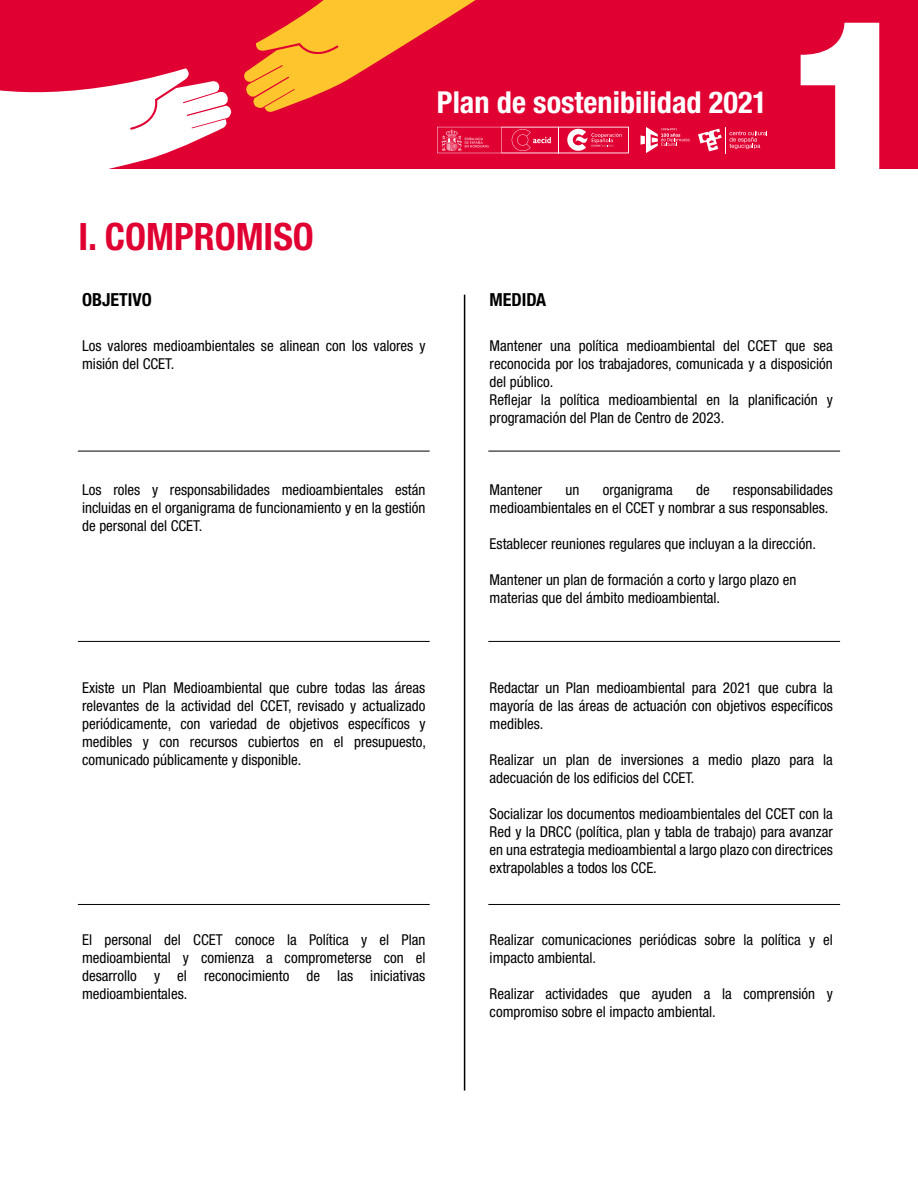
<style>
.page{position:relative;width:918px;height:1188px;background:#fff}
.page>*{position:absolute;margin:0;border:0;box-sizing:border-box;transform-origin:0 0}
.t1{font:900 211.95px "Helvetica Neue";color:#fff}
.t2{font:700 condensed 37.8px "Helvetica Neue";color:#e00031}
.t3{font:700 condensed 30.3px "Helvetica Neue";color:#fff}
.t4{font:700 condensed 18px "Helvetica Neue";color:#000}
.t5{font:condensed 15px/18px "Helvetica Neue";color:#000}
</style>
<div class="page">
<div style="left:0;top:0;width:918px;height:169px;background:#e00031"></div>
<svg style="left:244px;top:0;width:232px;height:112px"></svg>
<svg style="left:0;top:68px;width:231px;height:101px"></svg>
<hr style="left:464px;top:295px;width:1px;height:796px;background:#000">
<hr style="left:78px;top:451px;width:352px;height:1px;background:#000">
<hr style="left:78px;top:641px;width:352px;height:1px;background:#000">
<hr style="left:78px;top:904px;width:352px;height:1px;background:#000">
<hr style="left:488px;top:451px;width:352px;height:1px;background:#000">
<hr style="left:488px;top:641px;width:352px;height:1px;background:#000">
<hr style="left:488px;top:904px;width:352px;height:1px;background:#000">
<svg style="left:698px;top:127px;width:69px;height:26px"></svg>
<svg style="left:641px;top:127px;width:48px;height:26px"></svg>
<svg style="left:437px;top:127px;width:192px;height:26px"></svg>
<h2 class="t2" style="left:78px;top:213px;width:237px">I. COMPROMISO</h2>
<h3 class="t3" style="left:437px;top:84px;width:332px">Plan de sostenibilidad 2021</h3>
<h1 class="t1" style="left:776px;top:-32px;width:143px">1</h1>
<p class="t4" style="left:82px;top:289px;width:71px">OBJETIVO</p>
<p class="t4" style="left:490px;top:289px;width:58px">MEDIDA</p>
<p class="t5" style="left:82px;top:336px;width:345px">Los valores medioambientales se alinean con los valores y misión del CCET.</p>
<p class="t5" style="left:490px;top:336px;width:345px">Mantener una política medioambiental del CCET que sea reconocida por los trabajadores, comunicada y a disposición del público.<br>Reflejar la política medioambiental en la planificación y programación del Plan de Centro de 2023.</p>
<p class="t5" style="left:82px;top:480px;width:345px;text-align:justify">Los roles y responsabilidades medioambientales están incluidas en el organigrama de funcionamiento y en la gestión de personal del CCET.</p>
<p class="t5" style="left:82px;top:678px;width:345px;text-align:justify">Existe un Plan Medioambiental que cubre todas las áreas relevantes de la actividad del CCET, revisado y actualizado periódicamente, con variedad de objetivos específicos y medibles y con recursos cubiertos en el presupuesto, comunicado públicamente y disponible.</p>
<p class="t5" style="left:82px;top:930px;width:345px;text-align:justify">El personal del CCET conoce la Política y el Plan medioambiental y comienza a comprometerse con el desarrollo y el reconocimiento de las iniciativas medioambientales.</p>
<p class="t5" style="left:490px;top:480px;width:345px;text-align:right">responsabilidades<br>medioambientales en el CCET y nombrar a sus responsables.</p>
<p class="t5" style="left:490px;top:534px;width:328px">Establecer reuniones regulares que incluyan a la dirección.</p>
<p class="t5" style="left:490px;top:570px;width:308px">Mantener un plan de formación a corto y largo plazo en materias que del ámbito medioambiental.</p>
<p class="t5" style="left:490px;top:480px;width:54px">Mantener</p>
<p class="t5" style="left:566px;top:480px;width:15px">un</p>
<p class="t5" style="left:603px;top:480px;width:72px">organigrama</p>
<p class="t5" style="left:696px;top:480px;width:15px">de</p>
<p class="t5" style="left:490px;top:678px;width:345px;text-align:justify">Redactar un Plan medioambiental para 2021 que cubra la mayoría de las áreas de actuación con objetivos específicos medibles.</p>
<p class="t5" style="left:490px;top:750px;width:345px">Realizar un plan de inversiones a medio plazo para la adecuación de los edificios del CCET.</p>
<p class="t5" style="left:490px;top:804px;width:345px;text-align:justify">Socializar los documentos medioambientales del CCET con la Red y la DRCC (política, plan y tabla de trabajo) para avanzar en una estrategia medioambiental a largo plazo con directrices extrapolables a todos los CCE.</p>
<p class="t5" style="left:490px;top:930px;width:345px">Realizar comunicaciones periódicas sobre la política y el impacto ambiental.</p>
<p class="t5" style="left:490px;top:984px;width:345px">Realizar actividades que ayuden a la comprensión y compromiso sobre el impacto ambiental.</p>
</div>
